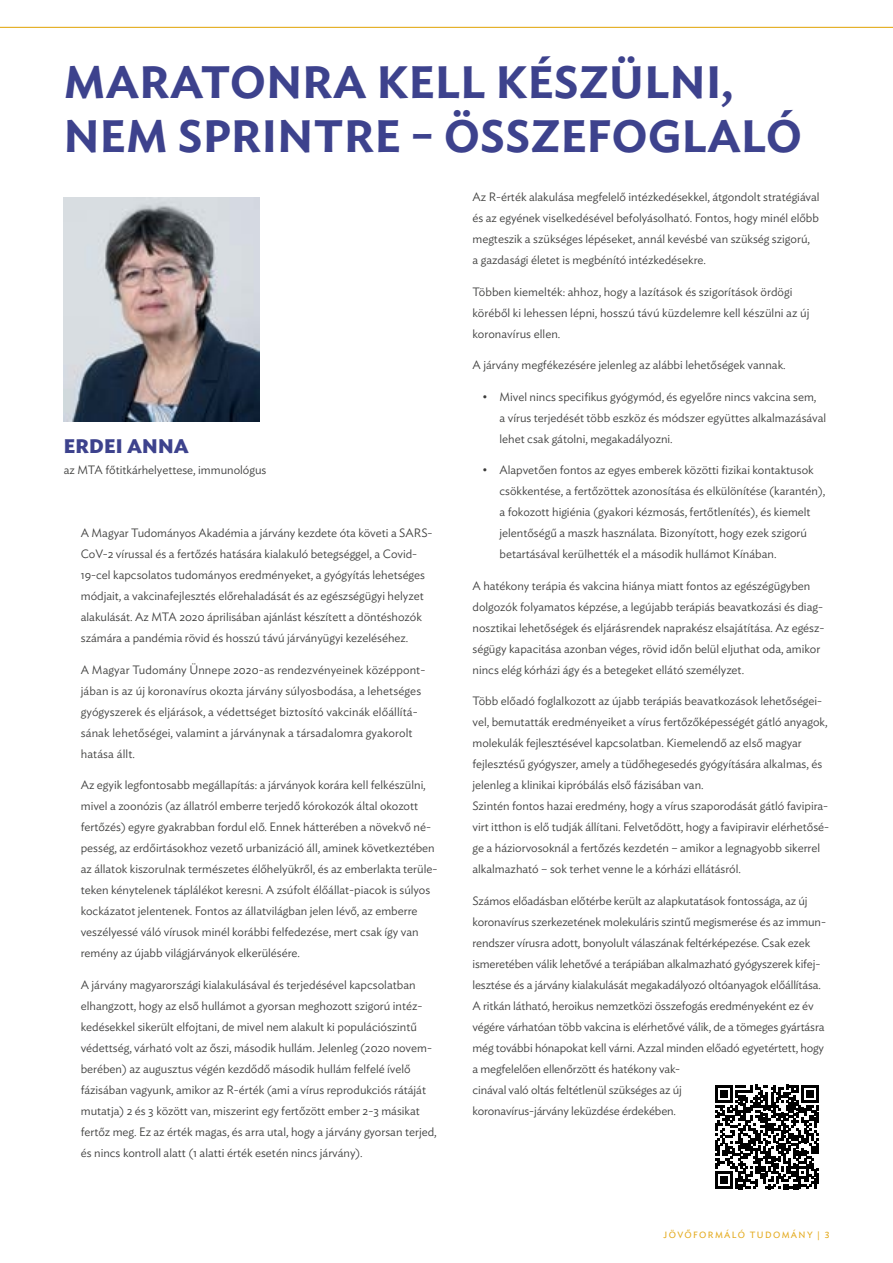
<style>
.page{position:relative;width:893px;height:1263px;background:#fff}
.page>*{position:absolute;margin:0;border:0;box-sizing:border-box;transform-origin:0 0}
.t1{font:600 45px/54px "Ideal Sans";letter-spacing:.01em;color:#3d428d}
.t2{font:700 19.5px "Ideal Sans";letter-spacing:.01em;color:#3d428d}
.t3{font:300 12px/21px "Ideal Sans";color:#3c3c3b}
.t4{font:9px "Ideal Sans";letter-spacing:.15em;color:#e4aa1e}
</style>
<div class="page">
<hr style="left:0;top:27px;width:893px;height:1px;background:#e0a200">
<svg style="left:715px;top:1085px;width:104px;height:104px"></svg>
<img style="left:64px;top:197px;width:195px;height:225px">
<h1 class="t1" style="left:64px;top:51px;width:739px">MARATONRA KELL KÉSZÜLNI,<br>NEM SPRINTRE – ÖSSZEFOGLALÓ</h1>
<h2 class="t2" style="left:64px;top:430px;width:127px">ERDEI ANNA</h2>
<p class="t3" style="left:64px;top:458px;width:204px">az MTA főtitkárhelyettese, immunológus</p>
<p class="t3" style="left:81px;top:521px;width:353px">A Magyar Tudományos Akadémia a járvány kezdete óta követi a SARS-CoV-2 vírussal és a fertőzés hatására kialakuló betegséggel, a Covid-19-cel kapcsolatos tudományos eredményeket, a gyógyítás lehetséges módjait, a vakcinafejlesztés előrehaladását és az egészségügyi helyzet alakulását. Az MTA 2020 áprilisában ajánlást készített a döntéshozók számára a pandémia rövid és hosszú távú járványügyi kezeléséhez.</p>
<p class="t3" style="left:81px;top:658px;width:346px">A Magyar Tudomány Ünnepe 2020-as rendezvényeinek középpont&shy;jában is az új koronavírus okozta járvány súlyosbodása, a lehetséges gyógyszerek és eljárások, a védettséget biztosító vakcinák előállítá&shy;sának lehetőségei, valamint a járványnak a társadalomra gyakorolt hatása állt.</p>
<p class="t3" style="left:81px;top:773px;width:358px">Az egyik legfontosabb megállapítás: a járványok korára kell felkészülni, mivel a zoonózis (az állatról emberre terjedő kórokozók által okozott fertőzés) egyre gyakrabban fordul elő. Ennek hátterében a növekvő né&shy;pesség, az erdőirtásokhoz vezető urbanizáció áll, aminek következtében az állatok kiszorulnak természetes élőhelyükről, és az emberlakta terüle&shy;teken kénytelenek táplálékot keresni. A zsúfolt élőállat-piacok is súlyos kockázatot jelentenek. Fontos az állatvilágban jelen lévő, az emberre veszélyessé váló vírusok minél korábbi felfedezése, mert csak így van remény az újabb világjárványok elkerülésére.</p>
<p class="t3" style="left:81px;top:973px;width:357px">A járvány magyarországi kialakulásával és terjedésével kapcsolatban elhangzott, hogy az első hullámot a gyorsan meghozott szigorú intéz&shy;kedésekkel sikerült elfojtani, de mivel nem alakult ki populációszintű védettség, várható volt az őszi, második hullám. Jelenleg (2020 novem&shy;berében) az augusztus végén kezdődő második hullám felfelé ívelő fázisában vagyunk, amikor az R-érték (ami a vírus reprodukciós rátáját mutatja) 2 és 3 között van, miszerint egy fertőzött ember 2-3 másikat fertőz meg. Ez az érték magas, és arra utal, hogy a járvány gyorsan terjed, és nincs kontroll alatt (1 alatti érték esetén nincs járvány).</p>
<p class="t3" style="left:472px;top:185px;width:349px">Az R-érték alakulása megfelelő intézkedésekkel, átgondolt stratégiával és az egyének viselkedésével befolyásolható. Fontos, hogy minél előbb megteszik a szükséges lépéseket, annál kevésbé van szükség szigorú,<br>a gazdasági életet is megbénító intézkedésekre.</p>
<p class="t3" style="left:472px;top:280px;width:338px">Többen kiemelték: ahhoz, hogy a lazítások és szigorítások ördögi köréből ki lehessen lépni, hosszú távú küzdelemre kell készülni az új koronavírus ellen.</p>
<p class="t3" style="left:472px;top:353px;width:315px">A járvány megfékezésére jelenleg az alábbi lehetőségek vannak.</p>
<p class="t3" style="left:499px;top:385px;width:328px;text-indent:-17px">• Mivel nincs specifikus gyógymód, és egyelőre nincs vakcina sem,<br>a vírus terjedését több eszköz és módszer együttes alkalmazásával lehet csak gátolni, megakadályozni.</p>
<p class="t3" style="left:499px;top:458px;width:327px;text-indent:-17px">• Alapvetően fontos az egyes emberek közötti fizikai kontaktusok csökkentése, a fertőzöttek azonosítása és elkülönítése (karantén), a fokozott higiénia (gyakori kézmosás, fertőtlenítés), és kiemelt jelentőségű a maszk használata. Bizonyított, hogy ezek szigorú betartásával kerülhették el a második hullámot Kínában.</p>
<p class="t3" style="left:472px;top:574px;width:353px">A hatékony terápia és vakcina hiánya miatt fontos az egészégügyben dolgozók folyamatos képzése, a legújabb terápiás beavatkozási és diag&shy;nosztikai lehetőségek és eljárásrendek naprakész elsajátítása. Az egész&shy;ségügy kapacitása azonban véges, rövid időn belül eljuthat oda, amikor nincs elég kórházi ágy és a betegeket ellátó személyzet.</p>
<p class="t3" style="left:472px;top:689px;width:358px">Több előadó foglalkozott az újabb terápiás beavatkozások lehetőségei&shy;vel, bemutatták eredményeiket a vírus fertőzőképességét gátló anyagok, molekulák fejlesztésével kapcsolatban. Kiemelendő az első magyar fejlesztésű gyógyszer, amely a tüdőhegesedés gyógyítására alkalmas, és jelenleg a klinikai kipróbálás első fázisában van.<br>Szintén fontos hazai eredmény, hogy a vírus szaporodását gátló favipira&shy;virt itthon is elő tudják állítani. Felvetődött, hogy a favipiravir elérhetősé&shy;ge a háziorvosoknál a fertőzés kezdetén – amikor a legnagyobb sikerrel alkalmazható – sok terhet venne le a kórházi ellátásról.</p>
<p class="t3" style="left:472px;top:889px;width:355px">Számos előadásban előtérbe került az alapkutatások fontossága, az új koronavírus szerkezetének molekuláris szintű megismerése és az immun&shy;rendszer vírusra adott, bonyolult válaszának feltérképezése. Csak ezek ismeretében válik lehetővé a terápiában alkalmazható gyógyszerek kifej&shy;lesztése és a járvány kialakulását megakadályozó oltóanyagok előállítása.<br>A ritkán látható, heroikus nemzetközi összefogás eredményeként ez év végére várhatóan több vakcina is elérhetővé válik, de a tömeges gyártásra még további hónapokat kell várni. Azzal minden előadó egyetértett, hogy a megfelelően ellenőrzött és hatékony vak-<br>cinával való oltás feltétlenül szükséges az új<br>koronavírus-járvány leküzdése érdekében.</p>
<p class="t4" style="left:664px;top:1228px;width:167px">JÖVŐFORMÁLÓ TUDOMÁNY | 3</p>
</div>
